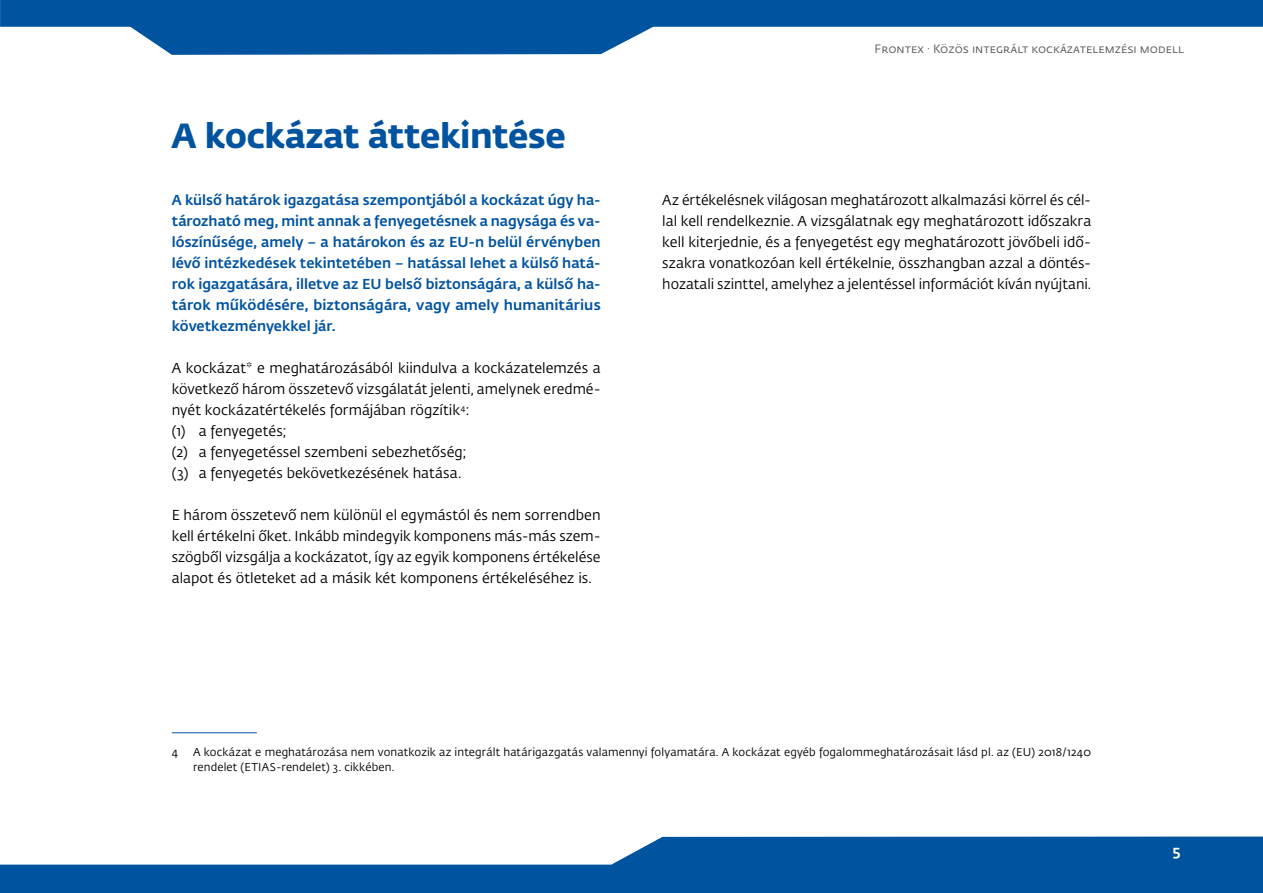
<style>
.page{position:relative;width:1263px;height:893px;background:#fff}
.page>*{position:absolute;margin:0;border:0;box-sizing:border-box;transform-origin:0 0}
.t1{font:700 34.5px "Fedra Sans Pro";letter-spacing:-.015em;color:#00539f}
.t2{font:500 15px "Fedra Sans Pro";color:#fff}
.t3{font:14.25px/21px "Fedra Sans Pro";color:#000;text-align:justify}
.t4{font:500 14.25px/21px "Fedra Sans Pro";letter-spacing:.005em;color:#00539f;text-align:justify}
.t5{font:12px "Fedra Sans Pro";color:#58595b}
.t6{font:11.25px/15px "Fedra Sans Pro";letter-spacing:.01em;color:#000}
</style>
<div class="page">
<svg style="left:0;top:836px;width:1263px;height:57px;fill:#00539f"></svg>
<svg style="left:0;top:0;width:1263px;height:55px;fill:#00539f"></svg>
<hr style="left:172px;top:732px;width:85px;height:1px;background:#00539f">
<h1 class="t1" style="left:172px;top:108px;width:395px">A kockázat áttekintése</h1>
<p class="t4" style="left:172px;top:189px;width:430px">A külső határok igazgatása szempontjából a kockázat úgy ha&shy;tározható meg, mint annak a fenyegetésnek a nagysága és va&shy;lószínűsége, amely – a határokon és az EU-n belül érvényben lévő intézkedések tekintetében – hatással lehet a külső hatá&shy;rok igazgatására, illetve az EU belső biztonságára, a külső ha&shy;tárok működésére, biztonságára, vagy amely humanitárius következményekkel jár.</p>
<p class="t3" style="left:172px;top:357px;width:430px;text-align:left">A kockázat* e meghatározásából kiindulva a kockázatelemzés a következő három összetevő vizsgálatát jelenti, amelynek eredmé&shy;nyét kockázatértékelés formájában rögzítik<sup>4</sup>:<br>(1) a fenyegetés;<br>(2) a fenyegetéssel szembeni sebezhetőség;<br>(3) a fenyegetés bekövetkezésének hatása.</p>
<p class="t3" style="left:172px;top:504px;width:430px">E három összetevő nem különül el egymástól és nem sorrendben kell értékelni őket. Inkább mindegyik komponens más-más szem&shy;szögből vizsgálja a kockázatot, így az egyik komponens értékelése alapot és ötleteket ad a másik két komponens értékeléséhez is.</p>
<p class="t5" style="left:874px;top:41px;width:311px">Frontex · Közös integrált kockázatelemzési modell</p>
<p class="t3" style="left:662px;top:189px;width:430px">Az értékelésnek világosan meghatározott alkalmazási körrel és cél&shy;lal kell rendelkeznie. A vizsgálatnak egy meghatározott időszakra kell kiterjednie, és a fenyegetést egy meghatározott jövőbeli idő&shy;szakra vonatkozóan kell értékelnie, összhangban azzal a döntés&shy;hozatali szinttel, amelyhez a jelentéssel információt kíván nyújtani.</p>
<p class="t6" style="left:172px;top:744px;width:8px">4</p>
<p class="t6" style="left:193px;top:744px;width:900px">A kockázat e meghatározása nem vonatkozik az integrált határigazgatás valamennyi folyamatára. A kockázat egyéb fogalommeghatározásait lásd pl. az (EU) 2018/1240 rendelet (ETIAS-rendelet) 3. cikkében.</p>
<p class="t2" style="left:1172px;top:839px;width:10px">5</p>
</div>
